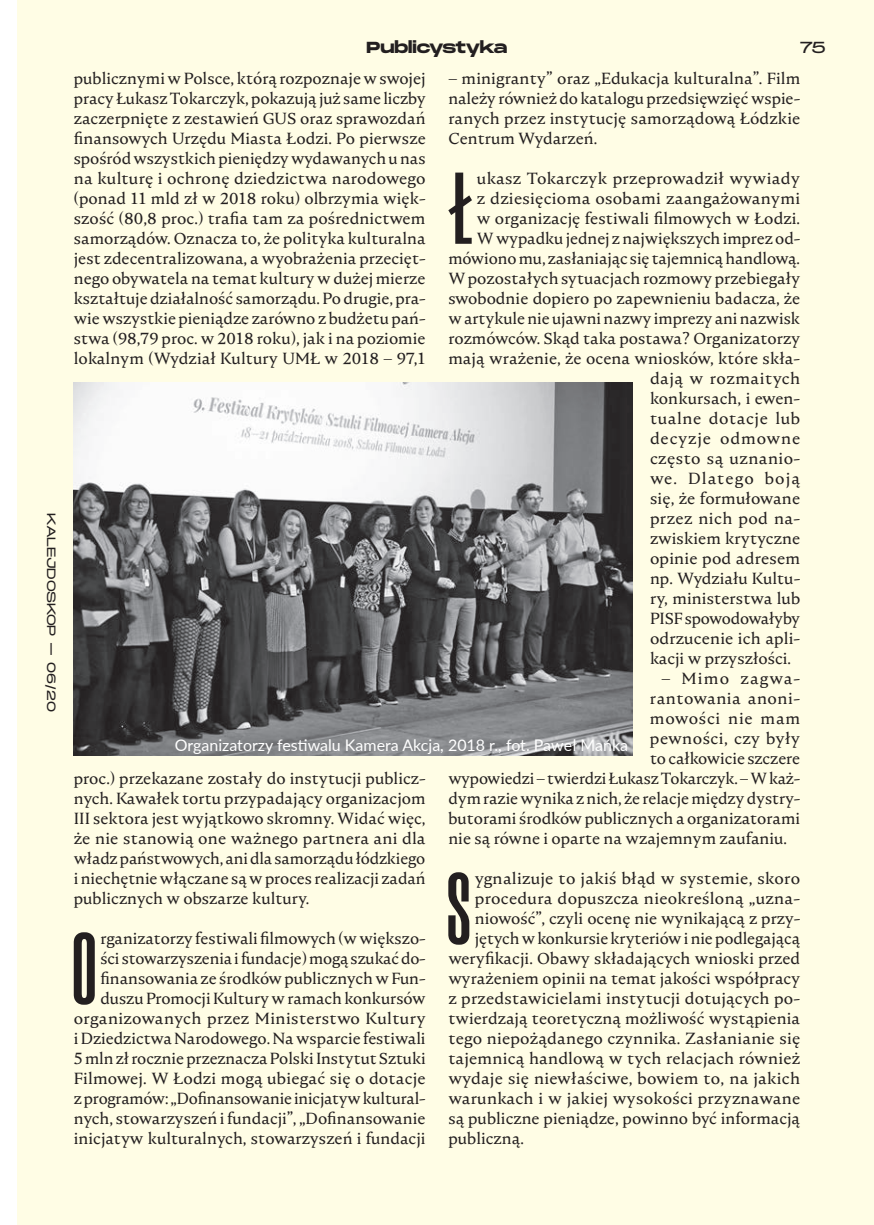
<style>
.page{position:relative;width:874px;height:1225px;background:#fff}
.page>*{position:absolute;margin:0;border:0;box-sizing:border-box;transform-origin:0 0}
.t1{font:700 101.8px "Morganite";color:#231f20}
.t2{font:16px/20px "Nocturne Serif";color:#231f20;text-align:justify}
.t3{font:16px "Lato";color:#fff}
.t4{font:16px "Nocturne Serif";letter-spacing:.025em;color:#231f20}
.t5{font:16px "Nocturne Serif";letter-spacing:.035em;color:#231f20}
.t6{font:16px "Nocturne Serif";letter-spacing:.03em;color:#231f20}
.t7{font:16px "Nocturne Serif";letter-spacing:.02em;color:#231f20}
.t8{font:16px "Nocturne Serif";letter-spacing:.05em;color:#231f20}
.t9{font:16px "Nocturne Serif";letter-spacing:.065em;color:#231f20}
.t10{font:16px "Nocturne Serif";letter-spacing:.04em;color:#231f20}
.t11{font:700 16px "Monument Extended";letter-spacing:-.015em;color:#231f20}
.t12{font:16px "Nocturne Serif";letter-spacing:.07em;color:#231f20}
.t13{font:200 16px "Monument Extended";color:#231f20}
.t14{font:200 12px "Monument Extended";letter-spacing:-.025em;color:#231f20}
</style>
<div class="page">
<div style="left:17px;top:0;width:856px;height:1225px;background:#fffde5"></div>
<img style="left:74px;top:383px;width:558px;height:372px">
<p class="t14" style="left:60px;top:513px;width:200px;rotate:90deg">KALEJDOSKOP – 06/20</p>
<p class="t11" style="left:366px;top:35px;width:142px">Publicystyka</p>
<p class="t13" style="left:799px;top:35px;width:27px">75</p>
<p class="t2" style="left:448px;top:68px;width:353px">– minigranty” oraz „Edukacja kulturalna”. Film należy również do katalogu przedsięwzięć wspie&shy;ranych przez instytucję samorządową Łódzkie Centrum Wydarzeń.</p>
<h1 class="t1" style="left:448px;top:156px;width:26px">Ł</h1>
<p class="t2" style="left:476px;top:168px;width:324px">ukasz Tokarczyk przeprowadził wywiady</p>
<p class="t2" style="left:74px;top:68px;width:353px">publicznymi w Polsce, którą rozpoznaje w swojej pracy Łukasz Tokarczyk, pokazują już same liczby zaczerpnięte z zestawień GUS oraz sprawozdań finansowych Urzędu Miasta Łodzi. Po pierwsze spośród wszystkich pieniędzy wydawanych unas na kulturę i ochronę dziedzictwa narodowego (ponad 11 mld zł w 2018 roku) olbrzymia więk&shy;szość (80,8 proc.) trafia tam za pośrednictwem samorządów. Oznacza to, że polityka kulturalna jest zdecentralizowana, a wyobrażenia przecięt&shy;nego obywatela na temat kultury w dużej mierze kształtuje działalność samorządu. Po drugie, pra&shy;wie wszystkie pieniądze zarówno z budżetu pań&shy;stwa (98,79 proc. w 2018 roku), jak i na poziomie lokalnym (Wydział Kultury UMŁ w 2018 – 97,1</p>
<p class="t2" style="left:476px;top:188px;width:325px">z dziesięcioma osobami zaangażowanymi</p>
<p class="t2" style="left:476px;top:208px;width:324px">w organizację festiwali filmowych w Łodzi.</p>
<p class="t2" style="left:476px;top:228px;width:324px">Wwypadku jednej znajwiększych imprez od-</p>
<p class="t2" style="left:448px;top:248px;width:353px">mówiono mu, zasłaniając się tajemnicą handlową.</p>
<p class="t2" style="left:448px;top:268px;width:353px">W pozostałych sytuacjach rozmowy przebiegały</p>
<p class="t2" style="left:448px;top:288px;width:353px">swobodnie dopiero po zapewnieniu badacza, że</p>
<p class="t2" style="left:448px;top:308px;width:353px">w artykule nie ujawni nazwy imprezy ani nazwisk</p>
<p class="t2" style="left:448px;top:328px;width:353px">rozmówców. Skąd taka postawa? Organizatorzy</p>
<p class="t2" style="left:448px;top:348px;width:353px">mają wrażenie, że ocena wniosków, które skła-</p>
<p class="t4" style="left:649px;top:368px;width:152px">dają w rozmaitych</p>
<p class="t2" style="left:649px;top:388px;width:152px">konkursach, i ewen-</p>
<p class="t5" style="left:649px;top:408px;width:152px">tualne dotacje lub</p>
<p class="t8" style="left:649px;top:428px;width:152px">decyzje odmowne</p>
<p class="t4" style="left:649px;top:448px;width:152px">często są uznanio-</p>
<p class="t9" style="left:649px;top:468px;width:152px">we. Dlatego boją</p>
<p class="t2" style="left:649px;top:488px;width:152px">się, że formułowane</p>
<p class="t7" style="left:649px;top:508px;width:152px">przez nich pod na-</p>
<p class="t2" style="left:649px;top:528px;width:152px">zwiskiem krytyczne</p>
<p class="t2" style="left:649px;top:548px;width:152px">opinie pod adresem</p>
<p class="t2" style="left:649px;top:568px;width:152px">np. Wydziału Kultu-</p>
<p class="t2" style="left:649px;top:588px;width:152px">ry, ministerstwa lub</p>
<p class="t2" style="left:649px;top:608px;width:152px">PISF spowodowałyby</p>
<p class="t2" style="left:649px;top:628px;width:152px">odrzucenie ich apli-</p>
<p class="t2" style="left:649px;top:648px;width:142px">kacji w przyszłości.</p>
<p class="t12" style="left:661px;top:668px;width:140px">– Mimo zagwa-</p>
<p class="t6" style="left:649px;top:688px;width:152px">rantowania anoni-</p>
<p class="t10" style="left:649px;top:708px;width:152px">mowości nie mam</p>
<p class="t4" style="left:649px;top:728px;width:152px">pewności, czy były</p>
<p class="t2" style="left:649px;top:748px;width:152px">to całkowicie szczere</p>
<p class="t2" style="left:448px;top:768px;width:353px">wypowiedzi – twierdzi Łukasz Tokarczyk. – Wkaż-</p>
<p class="t2" style="left:448px;top:788px;width:353px">dym razie wynika znich, że relacje między dystry-</p>
<p class="t2" style="left:448px;top:808px;width:353px">butorami środków publicznych a organizatorami</p>
<p class="t2" style="left:448px;top:828px;width:340px">nie są równe i oparte na wzajemnym zaufaniu.</p>
<h1 class="t1" style="left:446px;top:856px;width:26px">S</h1>
<p class="t2" style="left:474px;top:868px;width:326px">ygnalizuje to jakiś błąd w systemie, skoro</p>
<p class="t3" style="left:175px;top:733px;width:454px">Organizatorzy festiwalu Kamera Akcja, 2018 r., fot. Paweł Mańka</p>
<p class="t2" style="left:74px;top:768px;width:353px">proc.) przekazane zostały do instytucji publicz&shy;nych. Kawałek tortu przypadający organizacjom III sektora jest wyjątkowo skromny. Widać więc, że nie stanowią one ważnego partnera ani dla władz państwowych, ani dla samorządu łódzkiego iniechętnie włączane są w proces realizacji zadań publicznych w obszarze kultury.</p>
<h1 class="t1" style="left:72px;top:916px;width:26px">O</h1>
<p class="t2" style="left:474px;top:888px;width:326px">procedura dopuszcza nieokreśloną „uzna-</p>
<p class="t2" style="left:474px;top:908px;width:326px">niowość”, czyli ocenę nie wynikającą z przy-</p>
<p class="t2" style="left:474px;top:928px;width:326px">jętych wkonkursie kryteriów inie podlegającą</p>
<p class="t2" style="left:448px;top:948px;width:353px">weryfikacji. Obawy składających wnioski przed</p>
<p class="t2" style="left:448px;top:968px;width:353px">wyrażeniem opinii na temat jakości współpracy</p>
<p class="t2" style="left:448px;top:988px;width:353px">z przedstawicielami instytucji dotujących po-</p>
<p class="t2" style="left:448px;top:1008px;width:353px">twierdzają teoretyczną możliwość wystąpienia</p>
<p class="t2" style="left:448px;top:1028px;width:353px">tego niepożądanego czynnika. Zasłanianie się</p>
<p class="t2" style="left:448px;top:1048px;width:353px">tajemnicą handlową w tych relacjach również</p>
<p class="t2" style="left:448px;top:1068px;width:353px">wydaje się niewłaściwe, bowiem to, na jakich</p>
<p class="t2" style="left:448px;top:1088px;width:353px">warunkach i w jakiej wysokości przyznawane</p>
<p class="t2" style="left:448px;top:1108px;width:353px">są publiczne pieniądze, powinno być informacją</p>
<p class="t2" style="left:448px;top:1128px;width:77px">publiczną.</p>
<p class="t2" style="left:74px;top:928px;width:353px;text-align:right">rganizatorzy festiwali filmowych (w większo-<br>ści stowarzyszenia ifundacje) mogą szukać do&shy;finansowania ze środków publicznych w Fun&shy;duszu Promocji Kultury w ramach konkursów organizowanych przez Ministerstwo Kultury iDziedzictwa Narodowego. Na wsparcie festiwali 5 mln zł rocznie przeznacza Polski Instytut Sztuki Filmowej. W Łodzi mogą ubiegać się o dotacje zprogramów: „Dofinansowanie inicjatyw kultural&shy;nych, stowarzyszeń i fundacji”, „Dofinansowanie inicjatyw kulturalnych, stowarzyszeń i fundacji</p>
</div>
